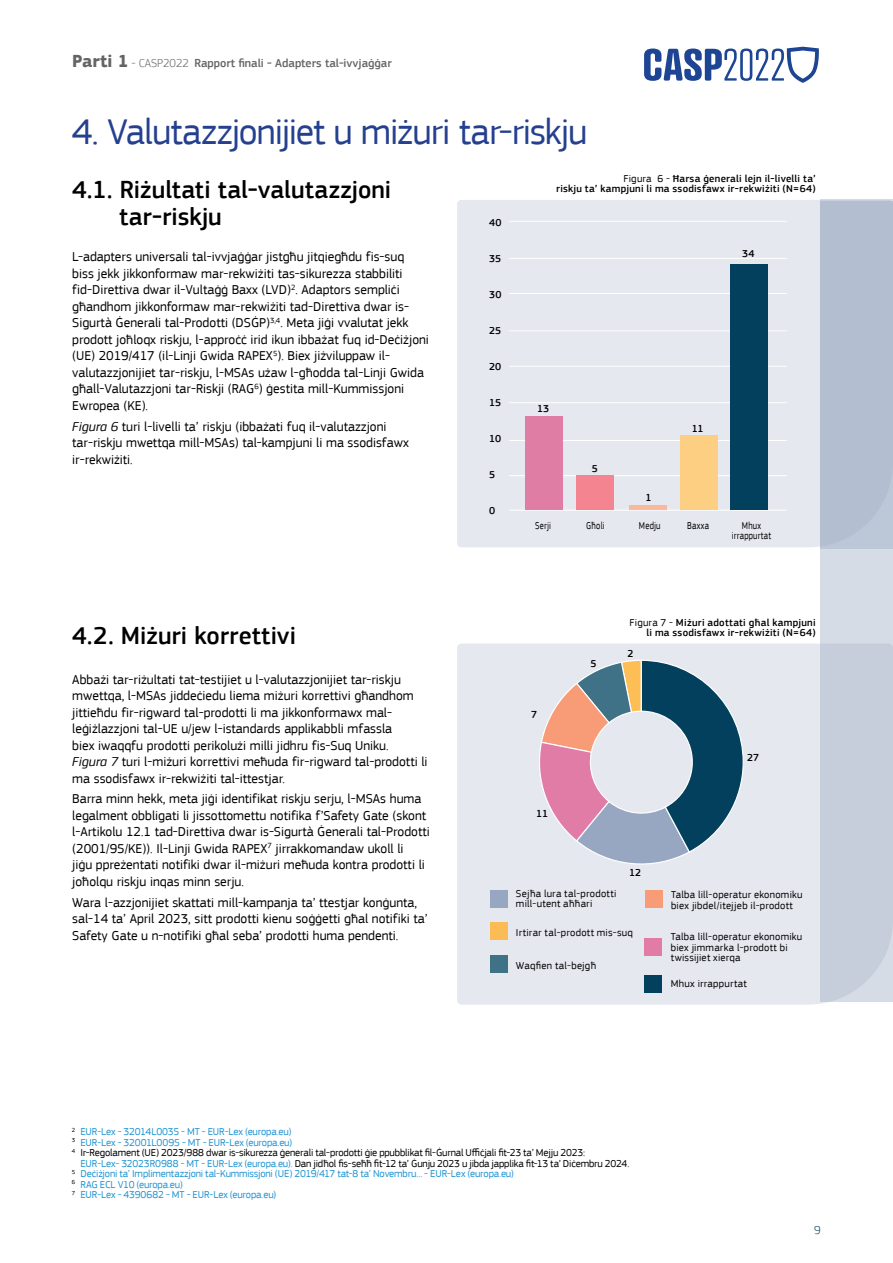
<style>
.page{position:relative;width:893px;height:1263px;background:#fff}
.page>*{position:absolute;margin:0;border:0;box-sizing:border-box;transform-origin:0 0}
.t1{font:37.5px "EC Square Sans Pro";letter-spacing:-.03em;color:#25408f}
.t2{font:500 25.5px/27px "EC Square Sans Pro";color:#000}
.t3{font:13.5px/16.5px "EC Square Sans Pro";color:#000}
.t4{font:500 12px "EC Square Sans Pro";color:#636466}
.t5{font:300 12px "EC Square Sans Pro";color:#02405d}
.t6{font:10.5px "EC Square Sans Pro";letter-spacing:-.015em;color:#2194d2}
.t7{font:10.5px "EC Square Sans Pro";letter-spacing:-.015em;color:#000}
.t8{font:10.5px/10.5px "EC Square Sans Pro";letter-spacing:.015em;color:#000}
.t9{font:500 10.5px/10.5px "EC Square Sans Pro";letter-spacing:.025em;color:#000;text-align:right}
.t10{font:10.5px/10.5px "EC Square Sans Pro";letter-spacing:.015em;color:#000;text-align:center;scale:.8 1}
.s1{font-weight:700;font-size:18px}
.s2{font-weight:300}
.s3{font-style:italic}
.s4{font-weight:400}
.s5{color:#2194d2}
</style>
<div class="page">
<div style="left:457px;top:643px;width:370px;height:362px;background:#e6e8ef"></div>
<div style="left:645px;top:938px;width:17px;height:17px;background:#e07ca5"></div>
<div style="left:645px;top:890px;width:17px;height:17px;background:#f79c77"></div>
<div style="left:490px;top:923px;width:17px;height:17px;background:#fcbc55"></div>
<div style="left:490px;top:956px;width:17px;height:17px;background:#3f7286"></div>
<div style="left:457px;top:200px;width:364px;height:347px;background:#e6e8ef"></div>
<hr style="left:509px;top:293px;width:278px;height:1px;background:#fff">
<hr style="left:509px;top:330px;width:278px;height:1px;background:#fff">
<hr style="left:509px;top:258px;width:278px;height:1px;background:#fff">
<hr style="left:509px;top:221px;width:278px;height:1px;background:#fff">
<hr style="left:509px;top:366px;width:278px;height:1px;background:#fff">
<hr style="left:509px;top:402px;width:278px;height:1px;background:#fff">
<hr style="left:509px;top:440px;width:278px;height:1px;background:#fff">
<hr style="left:509px;top:475px;width:278px;height:1px;background:#fff">
<div style="left:821px;top:201px;width:72px;height:801px;background:linear-gradient(to right,#c9d1de,#cbd2df)"></div>
<div style="left:821px;top:200px;width:72px;height:349px;background:#b3bed1"></div>
<div style="left:490px;top:890px;width:17px;height:17px;background:#97a7c1"></div>
<hr style="left:509px;top:510px;width:278px;height:1px;background:#fff">
<div style="left:680px;top:436px;width:37px;height:74px;background:#fdcf82"></div>
<div style="left:629px;top:505px;width:38px;height:5px;background:#fab89c"></div>
<div style="left:576px;top:475px;width:38px;height:35px;background:#f4848f"></div>
<div style="left:525px;top:416px;width:37px;height:94px;background:#e07da5"></div>
<div style="left:730px;top:264px;width:38px;height:246px;background:#02405d"></div>
<div style="left:645px;top:976px;width:17px;height:17px;background:#02405d"></div>
<svg style="left:539px;top:660px;width:205px;height:205px;background:#a1a5b2"></svg>
<svg style="left:644px;top:47px;width:175px;height:36px"></svg>
<p class="t4" style="left:72px;top:56px;width:321px"><span class="s1">Parti 1</span> <span class="s2">- CASP2022</span> Rapport finali - Adapters tal-ivvjaġġar</p>
<h1 class="t1" style="left:72px;top:110px;width:517px">4. Valutazzjonijiet u miżuri tar-riskju</h1>
<h2 class="t2" style="left:119px;top:177px;width:274px;text-indent:-47px">4.1. Riżultati tal-valutazzjoni tar-riskju</h2>
<p class="t3" style="left:72px;top:249px;width:358px">L-adapters universali tal-ivvjaġġar jistgħu jitqiegħdu fis-suq biss jekk jikkonformaw mar-rekwiżiti tas-sikurezza stabbiliti fid-Direttiva dwar il-Vultaġġ Baxx (LVD)<sup>2</sup>. Adaptors sempliċi għandhom jikkonformaw mar-rekwiżiti tad-Direttiva dwar is-Sigurtà Ġenerali tal-Prodotti (DSĠP)<sup>3,4</sup>. Meta jiġi vvalutat jekk prodott joħloqx riskju, l-approċċ irid ikun ibbażat fuq id-Deċiżjoni (UE) 2019/417 (il-Linji Gwida RAPEX<sup>5</sup>). Biex jiżviluppaw il&shy;valutazzjonijiet tar-riskju, l-MSAs użaw l-għodda tal-Linji Gwida għall-Valutazzjoni tar-Riskji (RAG<sup>6</sup>) ġestita mill-Kummissjoni Ewropea (KE).</p>
<p class="t3" style="left:72px;top:418px;width:338px"><span class="s3">Figura 6</span> turi l-livelli ta’ riskju (ibbażati fuq il-valutazzjoni tar-riskju mwettqa mill-MSAs) tal-kampjuni li ma ssodisfawx ir-rekwiżiti.</p>
<h2 class="t2" style="left:72px;top:622px;width:225px">4.2. Miżuri korrettivi</h2>
<p class="t3" style="left:72px;top:671px;width:357px">Abbażi tar-riżultati tat-testijiet u l-valutazzjonijiet tar-riskju mwettqa, l-MSAs jiddeċiedu liema miżuri korrettivi għandhom jittieħdu fir-rigward tal-prodotti li ma jikkonformawx mal&shy;leġiżlazzjoni tal-UE u/jew l-istandards applikabbli mfassla<br>biex iwaqqfu prodotti perikolużi milli jidhru fis-Suq Uniku.<br><span class="s3">Figura 7</span> turi l-miżuri korrettivi meħuda fir-rigward tal-prodotti li ma ssodisfawx ir-rekwiżiti tal-ittestjar.</p>
<p class="t3" style="left:72px;top:791px;width:359px">Barra minn hekk, meta jiġi identifikat riskju serju, l-MSAs huma legalment obbligati li jissottomettu notifika f’Safety Gate (skont l-Artikolu 12.1 tad-Direttiva dwar is-Sigurtà Ġenerali tal-Prodotti (2001/95/KE)). Il-Linji Gwida RAPEX<sup>7</sup> jirrakkomandaw ukoll li<br>jiġu ppreżentati notifiki dwar il-miżuri meħuda kontra prodotti li joħolqu riskju inqas minn serju.</p>
<p class="t3" style="left:72px;top:894px;width:357px">Wara l-azzjonijiet skattati mill-kampanja ta’ ttestjar konġunta, sal-14 ta’ April 2023, sitt prodotti kienu soġġetti għal notifiki ta’<br>Safety Gate u n-notifiki għal seba’ prodotti huma pendenti.</p>
<p class="t9" style="left:489px;top:218px;width:14px">40</p>
<p class="t9" style="left:489px;top:254px;width:14px">35</p>
<p class="t9" style="left:489px;top:290px;width:14px">30</p>
<p class="t9" style="left:489px;top:326px;width:14px">25</p>
<p class="t9" style="left:489px;top:362px;width:14px">20</p>
<p class="t9" style="left:489px;top:398px;width:14px">15</p>
<p class="t9" style="left:489px;top:434px;width:14px">10</p>
<p class="t9" style="left:489px;top:470px;width:8px">5</p>
<p class="t9" style="left:489px;top:506px;width:8px">0</p>
<p class="t9" style="left:556px;top:173px;width:261px"><span class="s4">Figura 6 -</span> Ħarsa ġenerali lejn il-livelli ta’<br>riskju ta’ kampjuni li ma ssodisfawx ir-rekwiżiti (N=64)</p>
<p class="t9" style="left:742px;top:249px;width:14px">34</p>
<p class="t9" style="left:537px;top:403px;width:14px">13</p>
<p class="t9" style="left:592px;top:463px;width:8px">5</p>
<p class="t9" style="left:645px;top:493px;width:8px">1</p>
<p class="t9" style="left:692px;top:423px;width:13px">11</p>
<p class="t10" style="left:535px;top:520px;width:21px">Serji</p>
<p class="t10" style="left:586px;top:520px;width:25px">Għoli</p>
<p class="t10" style="left:639px;top:520px;width:29px">Medju</p>
<p class="t10" style="left:687px;top:520px;width:29px">Baxxa</p>
<p class="t10" style="left:732px;top:520px;width:51px">Mhux irrappurtat</p>
<p class="t9" style="left:629px;top:617px;width:188px"><span class="s4">Figura 7 -</span> Miżuri adottati għal kampjuni li ma ssodisfawx ir-rekwiżiti (N=64)</p>
<p class="t9" style="left:531px;top:709px;width:8px">7</p>
<p class="t9" style="left:536px;top:808px;width:13px">11</p>
<p class="t9" style="left:591px;top:659px;width:8px">5</p>
<p class="t9" style="left:628px;top:649px;width:8px">2</p>
<p class="t9" style="left:629px;top:867px;width:14px">12</p>
<p class="t9" style="left:747px;top:752px;width:14px">27</p>
<p class="t8" style="left:516px;top:888px;width:102px">Sejħa lura tal-prodotti mill-utent aħħari</p>
<p class="t8" style="left:671px;top:890px;width:133px">Talba lill-operatur ekonomiku biex jibdel/itejjeb il-prodott</p>
<p class="t8" style="left:516px;top:927px;width:118px">Irtirar tal-prodott mis-suq</p>
<p class="t8" style="left:516px;top:960px;width:82px">Waqfien tal-bejgħ</p>
<p class="t8" style="left:671px;top:931px;width:133px">Talba lill-operatur ekonomiku biex jimmarka l-prodott bi twissijiet xierqa</p>
<p class="t8" style="left:671px;top:978px;width:78px">Mhux irrappurtat</p>
<p class="t6" style="left:72px;top:1126px;width:221px"><sup>2</sup> EUR-Lex - 32014L0035 - MT - EUR-Lex (europa.eu)</p>
<p class="t6" style="left:72px;top:1136px;width:222px"><sup>3</sup> EUR-Lex - 32001L0095 - MT - EUR-Lex (europa.eu)</p>
<p class="t7" style="left:72px;top:1147px;width:515px"><sup>4</sup> Ir-Regolament (UE) 2023/988 dwar is-sikurezza ġenerali tal-prodotti ġie ppubblikat fil-Ġurnal Uffiċjali fit-23 ta’ Mejju 2023:</p>
<p class="t7" style="left:80px;top:1157px;width:550px"><span class="s5">EUR-Lex- 32023R0988 - MT - EUR-Lex (europa.eu).</span> Dan jidħol fis-seħħ fit-12 ta’ Ġunju 2023 u jibda japplika fit-13 ta’ Diċembru 2024.</p>
<p class="t6" style="left:72px;top:1168px;width:444px"><sup>5</sup> Deċiżjoni ta’ Implimentazzjoni tal-Kummissjoni (UE) 2019/417 tat-8 ta’ Novembru... - EUR-Lex (europa.eu)</p>
<p class="t6" style="left:72px;top:1178px;width:113px"><sup>6</sup> RAG ECL V10 (europa.eu)</p>
<p class="t6" style="left:72px;top:1189px;width:206px"><sup>7</sup> EUR-Lex - 4390682 - MT - EUR-Lex (europa.eu)</p>
<p class="t5" style="left:814px;top:1223px;width:8px">9</p>
</div>
